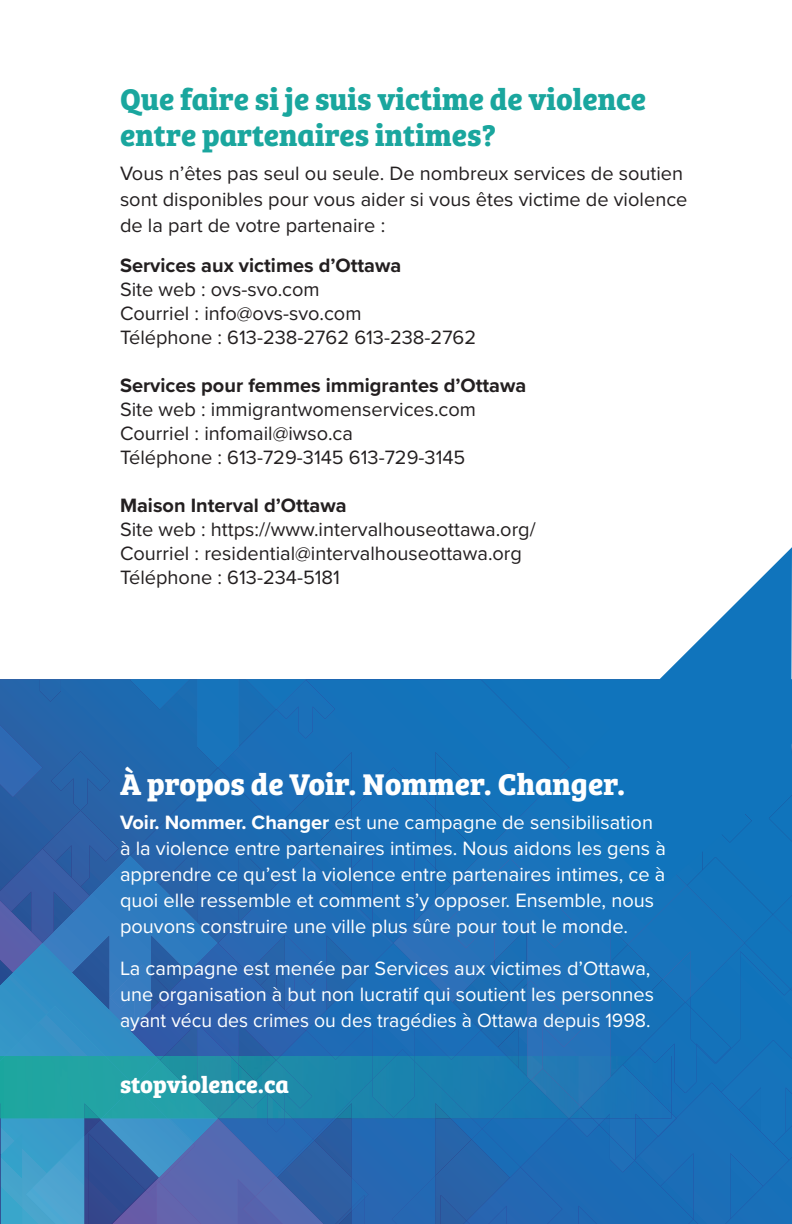
<style>
.page{position:relative;width:792px;height:1224px;background:#fff}
.page>*{position:absolute;margin:0;border:0;box-sizing:border-box;transform-origin:0 0}
.t1{font:700 31px/36px "Bree Serif";color:#1aa69e}
.t2{font:700 31px "Bree Serif";color:#fff}
.t3{font:700 24px "Bree Serif";color:#fff}
.t4{font:20px/24px "Proxima Nova";color:#231f20}
.t5{font:20px/26px "Proxima Nova";color:#fff}
.t6{font:700 20px "Proxima Nova";color:#231f20}
.s1{font-weight:700}
</style>
<div class="page">
<svg style="left:660px;top:547px;width:132px;height:132px"></svg>
<svg style="left:0;top:679px;width:792px;height:545px;background:#2071b4"></svg>
<img style="left:569px;top:1107px;width:24px;height:11px">
<h1 class="t1" style="left:120px;top:79px;width:528px">Que faire si je suis victime de violence entre partenaires intimes?</h1>
<p class="t4" style="left:120px;top:159px;width:569px;line-height:26px">Vous n’êtes pas seul ou seule. De nombreux services de soutien sont disponibles pour vous aider si vous êtes victime de violence de la part de votre partenaire :</p>
<p class="t6" style="left:120px;top:250px;width:283px">Services aux victimes d’Ottawa</p>
<p class="t4" style="left:120px;top:276px;width:358px">Site web : ovs-svo.com<br>Courriel : info@ovs-svo.com<br>Téléphone : 613-238-2762 613-238-2762</p>
<p class="t6" style="left:120px;top:370px;width:408px">Services pour femmes immigrantes d’Ottawa</p>
<p class="t4" style="left:120px;top:396px;width:358px">Site web : immigrantwomenservices.com<br>Courriel : infomail@iwso.ca<br>Téléphone : 613-729-3145 613-729-3145</p>
<p class="t6" style="left:120px;top:490px;width:228px">Maison Interval d’Ottawa</p>
<p class="t4" style="left:120px;top:516px;width:417px">Site web : https://www.intervalhouseottawa.org/<br>Courriel : residential@intervalhouseottawa.org<br>Téléphone : 613-234-5181</p>
<h1 class="t2" style="left:120px;top:760px;width:507px">À propos de Voir. Nommer. Changer.</h1>
<p class="t5" style="left:120px;top:809px;width:547px"><span class="s1">Voir. Nommer. Changer</span> est une campagne de sensibilisation à la violence entre partenaires intimes. Nous aidons les gens à apprendre ce qu’est la violence entre partenaires intimes, ce à quoi elle ressemble et comment s’y opposer. Ensemble, nous pouvons construire une ville plus sûre pour tout le monde.</p>
<p class="t5" style="left:120px;top:955px;width:536px">La campagne est menée par Services aux victimes d’Ottawa, une organisation à but non lucratif qui soutient les personnes ayant vécu des crimes ou des tragédies à Ottawa depuis 1998.</p>
<p class="t3" style="left:120px;top:1066px;width:171px">stopviolence.ca</p>
</div>
